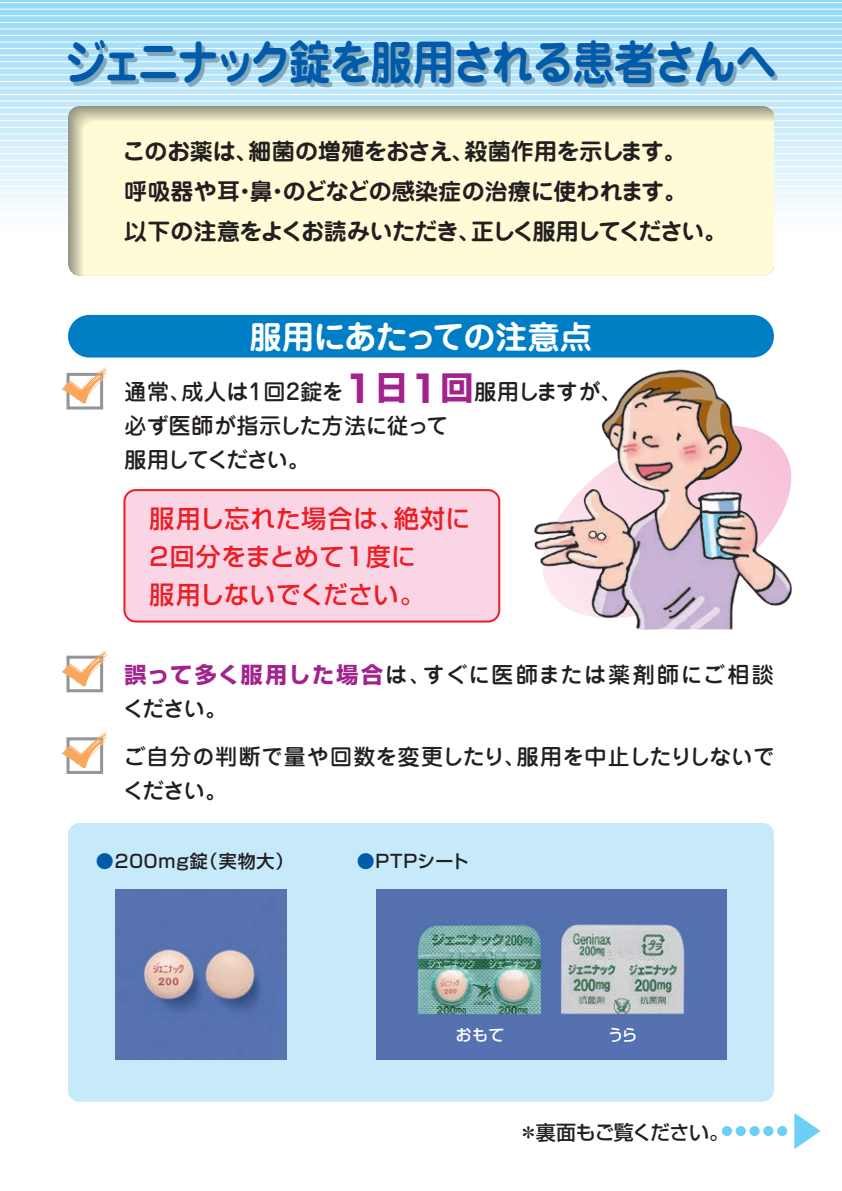
<style>
.page{position:relative;width:842px;height:1191px;background:#fff}
.page>*{position:absolute;margin:0;border:0;box-sizing:border-box;transform-origin:0 0}
.t1{font:700 47.2px "Jun 501 Pro";letter-spacing:-.045em;color:#015aaa;scale:.88 1}
.t2{font:700 37.4px "Shin Go Pro";color:#a2238e}
.t3{font:700 33px "Shin Go Pro";color:#a2238e}
.t4{font:700 32px "Jun 501 Pro";letter-spacing:-.02em;color:#fff}
.t5{font:500 25px/37.8px "Shin Go Pro";letter-spacing:.02em;color:#ee1d23}
.t6{font:700 23px "Jun 501 Pro";letter-spacing:-.02em;color:#231f20}
.t7{font:700 23px/40px "Jun 501 Pro";letter-spacing:.01em;color:#231f20}
.t8{font:700 23px "Jun 501 Pro";letter-spacing:-.08em;color:#231f20}
.t9{font:500 22px/34px "Jun 34 Pro";letter-spacing:.01em;color:#231f20}
.t10{font:500 22px/34px "Jun 34 Pro";letter-spacing:-.025em;color:#231f20}
.t11{font:500 22px "Jun 34 Pro";letter-spacing:.065em;color:#231f20}
.t12{font:700 22px "Shin Go Pro";letter-spacing:.065em;color:#a2238e}
.t13{font:500 22px "Jun 34 Pro";letter-spacing:-.02em;color:#231f20}
.t14{font:500 22px "Jun 34 Pro";letter-spacing:.03em;color:#231f20}
.t15{font:500 20px "Shin Go Pro";letter-spacing:-.045em;color:#231f20}
.t16{font:500 18px "Shin Go Pro";letter-spacing:.05em;color:#231f20}
.t17{font:500 16px "Shin Go Pro";color:#fff}
.s1{font-family:"Shin Go Pro";font-weight:700;font-size:33px;color:#a2238e}
.s2{font-family:"Jun 34 Pro";font-weight:500;color:#231f20}
.s3{color:#015aaa}
</style>
<div class="page">
<svg style="left:0;top:0;width:842px;height:211px;background:#b7e0f0"></svg>
<hr style="left:0;top:2px;width:842px;height:1px;background:#fff">
<hr style="left:0;top:9px;width:842px;height:1px;background:#fff">
<hr style="left:0;top:15px;width:842px;height:1px;background:#fff">
<hr style="left:0;top:22px;width:842px;height:1px;background:#fff">
<hr style="left:0;top:28px;width:842px;height:1px;background:#fff">
<hr style="left:0;top:35px;width:842px;height:1px;background:#fff">
<hr style="left:0;top:42px;width:842px;height:1px;background:#fff">
<hr style="left:0;top:48px;width:842px;height:1px;background:#fff">
<hr style="left:0;top:55px;width:842px;height:1px;background:#fff">
<hr style="left:0;top:61px;width:842px;height:1px;background:#fff">
<hr style="left:0;top:68px;width:842px;height:1px;background:#fff">
<hr style="left:0;top:74px;width:842px;height:1px;background:#fff">
<hr style="left:0;top:81px;width:842px;height:1px;background:#fff">
<hr style="left:0;top:87px;width:842px;height:1px;background:#fff">
<hr style="left:0;top:94px;width:842px;height:1px;background:#fff">
<hr style="left:0;top:101px;width:842px;height:1px;background:#fff">
<hr style="left:0;top:107px;width:842px;height:1px;background:#fff">
<hr style="left:0;top:114px;width:842px;height:1px;background:#fff">
<hr style="left:0;top:120px;width:842px;height:1px;background:#fff">
<hr style="left:0;top:127px;width:842px;height:1px;background:#fff">
<hr style="left:0;top:133px;width:842px;height:1px;background:#fff">
<hr style="left:0;top:140px;width:842px;height:1px;background:#fff">
<hr style="left:0;top:147px;width:842px;height:1px;background:#fff">
<hr style="left:0;top:153px;width:842px;height:1px;background:#fff">
<hr style="left:0;top:160px;width:842px;height:1px;background:#fff">
<hr style="left:0;top:166px;width:842px;height:1px;background:#fff">
<hr style="left:0;top:173px;width:842px;height:1px;background:#fff">
<hr style="left:0;top:179px;width:842px;height:1px;background:#fff">
<hr style="left:0;top:186px;width:842px;height:1px;background:#fff">
<hr style="left:0;top:192px;width:842px;height:1px;background:#fff">
<hr style="left:0;top:199px;width:842px;height:1px;background:#fff">
<hr style="left:0;top:206px;width:842px;height:1px;background:#fff">
<div style="left:68px;top:823px;width:706px;height:278px;background:#c6eafa;border-radius:11px"></div>
<svg style="left:794px;top:1113px;width:27px;height:36px"></svg>
<div style="left:777px;top:1126px;width:10px;height:10px;background:#6bcff6;border-radius:50%"></div>
<div style="left:763px;top:1126px;width:10px;height:10px;background:#6bcff6;border-radius:50%"></div>
<div style="left:749px;top:1126px;width:11px;height:10px;background:#6bcff6;border-radius:50%"></div>
<div style="left:736px;top:1126px;width:10px;height:10px;background:#6bcff6;border-radius:50%"></div>
<div style="left:722px;top:1126px;width:10px;height:10px;background:#6bcff6;border-radius:50%"></div>
<div style="left:84px;top:122px;width:690px;height:153px;background:#fffbd6"></div>
<img style="left:534px;top:369px;width:258px;height:261px">
<div style="left:68px;top:315px;width:706px;height:42px;background:#007ec5;border-radius:21px"></div>
<div style="left:67px;top:373px;width:36px;height:36px;border:3px solid #939598"></div>
<svg style="left:61px;top:367px;width:47px;height:36px"></svg>
<div style="left:67px;top:655px;width:36px;height:37px;border:3px solid #939598"></div>
<svg style="left:61px;top:649px;width:47px;height:37px"></svg>
<div style="left:67px;top:737px;width:36px;height:37px;border:3px solid #939598"></div>
<svg style="left:61px;top:731px;width:47px;height:37px"></svg>
<div style="left:124px;top:490px;width:375px;height:131px;background:#fad5e5;border-radius:11px"></div>
<div style="left:123px;top:489px;width:377px;height:133px;border:2px solid #ee1d23;border-radius:11px"></div>
<img style="left:377px;top:890px;width:349px;height:169px">
<img style="left:116px;top:890px;width:171px;height:169px">
<h1 class="t1" style="left:65px;top:24px;width:811px">ジェニナック錠を服用される患者さんへ</h1>
<p class="t6" style="left:249px;top:133px;width:228px">細菌の増殖をおさえ、</p>
<p class="t6" style="left:465px;top:133px;width:224px">殺菌作用を示します。</p>
<p class="t7" style="left:123px;top:129px;width:566px">このお薬は、<br>呼吸器や耳鼻のどなどの感染症の治療に使われます。</p>
<p class="t6" style="left:233px;top:173px;width:57px">・・</p>
<p class="t6" style="left:124px;top:213px;width:358px">以下の注意をよくお読みいただき、</p>
<p class="t8" style="left:471px;top:213px;width:258px">正しく服用してください。</p>
<h3 class="t4" style="left:250px;top:312px;width:344px">服用にあたっての注意点</h3>
<h3 class="t3" style="left:375px;top:362px;width:34px">日</h3>
<h2 class="t2" style="left:343px;top:359px;width:32px">1</h2>
<h2 class="t2" style="left:409px;top:359px;width:32px">1</h2>
<p class="t9" style="left:441px;top:373px;width:184px"><span class="s1">回</span>服用しますが、</p>
<p class="t14" style="left:182px;top:374px;width:164px">成人は1回2錠を</p>
<p class="t10" style="left:124px;top:373px;width:325px">通常、<br>必ず医師が指示した方法に従って服用してください。</p>
<p class="t5" style="left:394px;top:497px;width:78px">絶対に</p>
<p class="t5" style="left:150px;top:497px;width:277px">服用し忘れた場合は、<br>2回分をまとめて1度に服用しないでください。</p>
<p class="t12" style="left:124px;top:657px;width:308px">誤って多く服用した場合<span class="s2">は、</span></p>
<p class="t9" style="left:122px;top:689px;width:107px">ください。</p>
<p class="t11" style="left:423px;top:657px;width:353px">すぐに医師または薬剤師にご相談</p>
<p class="t9" style="left:122px;top:737px;width:406px">ご自分の判断で量や回数を変更したり、ください。</p>
<p class="t13" style="left:517px;top:739px;width:259px">服用を中止したりしないで</p>
<p class="t16" style="left:200px;top:846px;width:95px">（実物大(</p>
<p class="t16" style="left:96px;top:846px;width:113px"><span class="s3">●</span>200mg錠</p>
<p class="t16" style="left:357px;top:846px;width:114px"><span class="s3">●</span>PTPシート</p>
<p class="t17" style="left:456px;top:1022px;width:50px">おもて</p>
<p class="t17" style="left:608px;top:1022px;width:31px">うら</p>
<p class="t15" style="left:518px;top:1115px;width:212px">＊裏面もご覧ください。</p>
</div>
